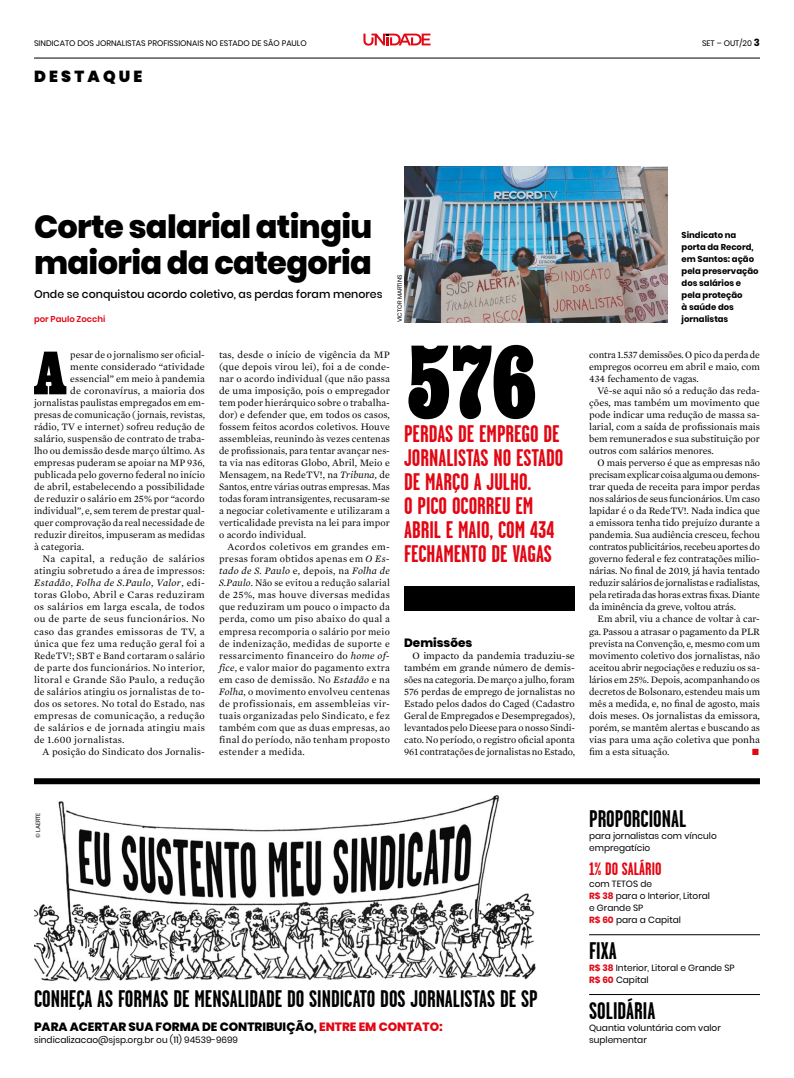
<style>
.page{position:relative;width:794px;height:1078px;background:#fff}
.page>*{position:absolute;margin:0;border:0;box-sizing:border-box;transform-origin:0 0}
._04_olho_gde_frase_d{font:700 condensed 109px "Egyptienne T";color:#000}
._01_txt_serifa_capit{font:700 condensed 64px "Egyptienne T";color:#000}
._03_título_c_32{font:800 32px/36px "Poppins";letter-spacing:-.02em;color:#000}
._04_olho_gde_frase_d-2{font:700 24px/24px "Garage Gothic";color:#e30613}
._04_olho_gde_frase_d-3{font:700 24px "Garage Gothic";color:#000}
._04_destaque_peq_ver{font:700 18px "Garage Gothic";color:#e30613}
._05_retranca_seção{font:900 16px "Poppins";letter-spacing:.2em;color:#000}
._03_título_c_12{font:800 12px "Poppins";color:#000}
._03_intertítulo{font:800 12px "Poppins";color:#000}
._03_título_c_32-2{font:500 11px "Poppins";color:#000}
._01_texto_serifa{font:10px/12px "Mercury Text G1";color:#000;text-align:justify}
._01_txt_serifa_capit-2{font:10px "Mercury Text G1";letter-spacing:.01em;color:#000}
._01_texto_serifa-2{font:10px "Mercury Text G1";color:#e30613}
._03_título_c_12-2{font:9px/12px "Poppins";color:#000}
._06_legenda{font:700 8.5px/12px "Poppins";color:#000}
._07_credito_materia{font:600 8.5px "Poppins";color:#e30613}
.t1{font:8px "Poppins";color:#000}
._07_credito_foto{font:6px "Poppins";color:#000}
.s1{font-weight:700;font-size:10px}
.s2{font-style:italic}
.s3{color:#e30613}
.s4{font-weight:700;color:#e30613}
</style>
<div class="page">
<hr style="left:34px;top:58px;width:726px;height:1px;background:#000">
<svg style="left:363px;top:34px;width:67px;height:12px"></svg>
<img style="left:34px;top:784px;width:519px;height:197px">
<div style="left:34px;top:778px;width:726px;height:6px;background:#000"></div>
<hr style="left:589px;top:934px;width:171px;height:1px;background:#000">
<hr style="left:589px;top:994px;width:171px;height:1px;background:#000">
<img style="left:404px;top:166px;width:263px;height:156px">
<div style="left:404px;top:586px;width:171px;height:24px;background:#000"></div>
<p class="t1" style="left:34px;top:39px;width:274px">SINDICATO DOS JORNALISTAS PROFISSIONAIS NO ESTADO DE SÃO PAULO</p>
<p class="t1" style="left:702px;top:39px;width:59px">SET – OUT/20 <span class="s1">3</span></p>
<p class="_05_retranca_seção" style="left:34px;top:67px;width:110px">DESTAQUE</p>
<p class="_03_título_c_32" style="left:34px;top:209px;width:340px">Corte salarial atingiu maioria da categoria</p>
<p class="_03_título_c_32-2" style="left:34px;top:288px;width:350px">Onde se conquistou acordo coletivo, as perdas foram menores</p>
<p class="_07_credito_materia" style="left:34px;top:314px;width:73px">por Paulo Zocchi</p>
<p class="_07_credito_foto" style="left:396px;top:322px;width:49px;rotate:-90deg">VICTOR MARTINS</p>
<p class="_01_txt_serifa_capit" style="left:34px;top:338px;width:34px">A</p>
<p class="_01_txt_serifa_capit-2" style="left:70px;top:348px;width:136px">pesar de o jornalismo ser oficial-</p>
<p class="_01_txt_serifa_capit-2" style="left:70px;top:360px;width:136px">mente considerado “atividade</p>
<p class="_01_txt_serifa_capit-2" style="left:70px;top:372px;width:136px">essencial” em meio à pandemia</p>
<p class="_01_txt_serifa_capit-2" style="left:70px;top:384px;width:136px">de coronavírus, a maioria dos</p>
<p class="_01_txt_serifa_capit-2" style="left:34px;top:396px;width:172px">jornalistas paulistas empregados em em-</p>
<p class="_01_txt_serifa_capit-2" style="left:34px;top:408px;width:172px">presas de comunicação ( jornais, revistas,</p>
<p class="_01_txt_serifa_capit-2" style="left:34px;top:420px;width:172px">rádio, TV e internet) sofreu redução de</p>
<p class="_01_txt_serifa_capit-2" style="left:34px;top:432px;width:172px">salário, suspensão de contrato de traba-</p>
<p class="_01_txt_serifa_capit-2" style="left:34px;top:444px;width:172px">lho ou demissão desde março último. As</p>
<p class="_01_txt_serifa_capit-2" style="left:34px;top:456px;width:172px">empresas puderam se apoiar na MP 936,</p>
<p class="_01_txt_serifa_capit-2" style="left:34px;top:468px;width:172px">publicada pelo governo federal no início</p>
<p class="_01_txt_serifa_capit-2" style="left:34px;top:480px;width:172px">de abril, estabelecendo a possibilidade</p>
<p class="_01_txt_serifa_capit-2" style="left:34px;top:492px;width:172px">de reduzir o salário em 25% por “acordo</p>
<p class="_01_txt_serifa_capit-2" style="left:34px;top:504px;width:172px">individual”, e, sem terem de prestar qual-</p>
<p class="_01_txt_serifa_capit-2" style="left:34px;top:516px;width:172px">quer comprovação da real necessidade de</p>
<p class="_01_txt_serifa_capit-2" style="left:34px;top:528px;width:172px">reduzir direitos, impuseram as medidas</p>
<p class="_01_txt_serifa_capit-2" style="left:34px;top:540px;width:52px">à categoria.</p>
<p class="_01_texto_serifa" style="left:34px;top:552px;width:172px;text-indent:9px">Na capital, a redução de salários atingiu sobretudo a área de impressos:<br><span class="s2">Estadão</span>, <span class="s2">Folha de S.Paulo</span>, <span class="s2">Valor</span>, edi&shy;toras Globo, Abril e Caras reduziram os salários em larga escala, de todos ou de parte de seus funcionários. No caso das grandes emissoras de TV, a única que fez uma redução geral foi a RedeTV!; SBT e Band cortaram o salário de parte dos funcionários. No interior, litoral e Grande São Paulo, a redução de salários atingiu os jornalistas de to&shy;dos os setores. No total do Estado, nas empresas de comunicação, a redução de salários e de jornada atingiu mais de 1.600 jornalistas.</p>
<p class="_01_texto_serifa" style="left:43px;top:744px;width:164px">A posição do Sindicato dos Jornalis-</p>
<p class="_01_texto_serifa" style="left:219px;top:348px;width:172px">tas, desde o início de vigência da MP (que depois virou lei), foi a de conde&shy;nar o acordo individual (que não passa de uma imposição, pois o empregador tem poder hierárquico sobre o trabalha&shy;dor) e defender que, em todos os casos, fossem feitos acordos coletivos. Houve assembleias, reunindo às vezes centenas de profissionais, para tentar avançar nes&shy;ta via nas editoras Globo, Abril, Meio e Mensagem, na RedeTV!, na <span class="s2">Tribuna,</span> de Santos, entre várias outras empresas. Mas todas foram intransigentes, recusaram-se a negociar coletivamente e utilizaram a verticalidade prevista na lei para impor o acordo individual.</p>
<p class="_01_texto_serifa" style="left:219px;top:540px;width:172px;text-indent:9px">Acordos coletivos em grandes em&shy;presas foram obtidos apenas em <span class="s2">O Es&shy;tado de S. Paulo</span> e, depois, na <span class="s2">Folha de S.Paulo</span>. Não se evitou a redução salarial de 25%, mas houve diversas medidas que reduziram um pouco o impacto da perda, como um piso abaixo do qual a empresa recomporia o salário por meio de indenização, medidas de suporte e ressarcimento financeiro do <span class="s2">home of&shy;fice</span>, e valor maior do pagamento extra em caso de demissão. No <span class="s2">Estadão</span> e na <span class="s2">Folha</span>, o movimento envolveu centenas de profissionais, em assembleias vir&shy;tuais organizadas pelo Sindicato, e fez também com que as duas empresas, ao final do período, não tenham proposto estender a medida.</p>
<p class="_04_olho_gde_frase_d" style="left:404px;top:323px;width:136px">576</p>
<p class="_04_olho_gde_frase_d-2" style="left:404px;top:422px;width:161px">PERDAS DE EMPREGO DE<br>JORNALISTAS NO ESTADO<br>DE MARÇO A JULHO.<br>O PICO OCORREU EM<br>ABRIL E MAIO, COM 434<br>FECHAMENTO DE VAGAS</p>
<p class="_03_intertítulo" style="left:404px;top:635px;width:70px">Demissões</p>
<p class="_01_texto_serifa" style="left:404px;top:648px;width:172px;text-indent:9px">O impacto da pandemia traduziu-se também em grande número de demis&shy;sões na categoria. De março a julho, foram 576 perdas de emprego de jornalistas no Estado pelos dados do Caged (Cadastro Geral de Empregados e Desempregados), levantados pelo Dieese para o nosso Sindi&shy;cato. No período, o registro oficial aponta 961 contratações de jornalistas no Estado,</p>
<p class="_06_legenda" style="left:681px;top:229px;width:78px">Sindicato na porta da Record, em Santos: ação pela preservação dos salários e pela proteção<br>à saúde dos</p>
<p class="_06_legenda" style="left:681px;top:313px;width:48px">jornalistas</p>
<p class="_01_texto_serifa" style="left:589px;top:348px;width:172px">contra 1.537 demissões. O pico da perda de empregos ocorreu em abril e maio, com 434 fechamento de vagas.</p>
<p class="_01_texto_serifa" style="left:589px;top:384px;width:172px;text-indent:9px">Vê-se aqui não só a redução das reda&shy;ções, mas também um movimento que pode indicar uma redução de massa sa&shy;larial, com a saída de profissionais mais bem remunerados e sua substituição por outros com salários menores.</p>
<p class="_01_texto_serifa" style="left:589px;top:456px;width:172px;text-indent:9px">O mais perverso é que as empresas não precisam explicar coisa alguma ou demons&shy;trar queda de receita para impor perdas nos salários de seus funcionários. Um caso lapidar é o da RedeTV!. Nada indica que a emissora tenha tido prejuízo durante a pandemia. Sua audiência cresceu, fechou contratos publicitários, recebeu aportes do governo federal e fez contratações milio&shy;nárias. No final de 2019, já havia tentado reduzir salários de jornalistas e radialistas, pela retirada das horas extras fixas. Diante da iminência da greve, voltou atrás.</p>
<p class="_01_texto_serifa" style="left:589px;top:612px;width:172px;text-indent:9px">Em abril, viu a chance de voltar à car&shy;ga. Passou a atrasar o pagamento da PLR prevista na Convenção, e, mesmo com um movimento coletivo dos jornalistas, não aceitou abrir negociações e reduziu os sa&shy;lários em 25%. Depois, acompanhando os decretos de Bolsonaro, estendeu mais um mês a medida, e, no final de agosto, mais dois meses. Os jornalistas da emissora, porém, se mantêm alertas e buscando as vias para uma ação coletiva que ponha fim a esta situação.</p>
<p class="_01_texto_serifa-2" style="left:751px;top:744px;width:9px">•</p>
<p class="_07_credito_foto" style="left:35px;top:838px;width:27px;rotate:-90deg">© LAERTE</p>
<p class="_04_olho_gde_frase_d-3" style="left:34px;top:985px;width:505px">CONHEÇA AS FORMAS DE MENSALIDADE DO SINDICATO DOS JORNALISTAS DE SP</p>
<p class="_03_título_c_12" style="left:34px;top:1019px;width:410px">PARA ACERTAR SUA FORMA DE CONTRIBUIÇÃO, <span class="s3">ENTRE EM CONTATO:</span></p>
<p class="_03_título_c_12-2" style="left:34px;top:1033px;width:205px">sindicalizacao@sjsp.org.br ou (11) 94539-9699</p>
<p class="_04_olho_gde_frase_d-3" style="left:589px;top:805px;width:99px">PROPORCIONAL</p>
<p class="_03_título_c_12-2" style="left:589px;top:829px;width:129px">para jornalistas com vínculo empregatício</p>
<p class="_04_destaque_peq_ver" style="left:589px;top:858px;width:74px">1% DO SALÁRIO</p>
<p class="_03_título_c_12-2" style="left:589px;top:877px;width:64px">com TETOS de</p>
<p class="_03_título_c_12-2" style="left:589px;top:889px;width:122px"><span class="s4">R$ 38</span> para o Interior, Litoral e Grande SP<br><span class="s4">R$ 60</span> para a Capital</p>
<p class="_04_olho_gde_frase_d-3" style="left:589px;top:937px;width:29px">FIXA</p>
<p class="_03_título_c_12-2" style="left:589px;top:961px;width:147px"><span class="s4">R$ 38</span> Interior, Litoral e Grande SP</p>
<p class="_03_título_c_12-2" style="left:589px;top:973px;width:61px"><span class="s4">R$ 60</span> Capital</p>
<p class="_04_olho_gde_frase_d-3" style="left:589px;top:997px;width:68px">SOLIDÁRIA</p>
<p class="_03_título_c_12-2" style="left:589px;top:1021px;width:133px">Quantia voluntária com valor suplementar</p>
</div>
